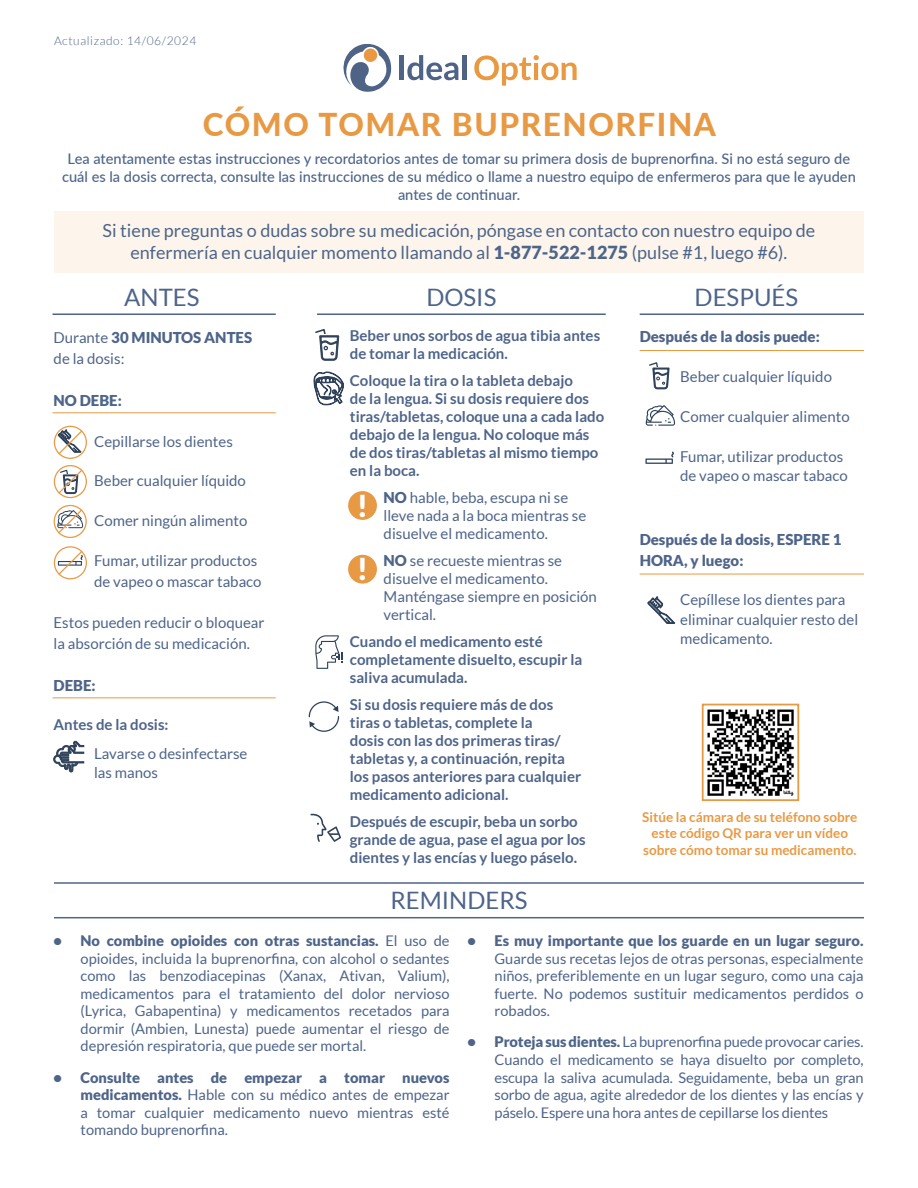
<style>
.page{position:relative;width:918px;height:1188px;background:#fff}
.page>*{position:absolute;margin:0;border:0;box-sizing:border-box;transform-origin:0 0}
.t1{font:800 31.5px "Lato";letter-spacing:.05em;color:#e89944}
.t2{font:900 30.15px "Lato";color:#fff}
.t3{font:24px "Lato";color:#4e6489}
.t4{font:18px/21.6px "Lato";color:#4d6589;text-align:center}
.t5{font:700 15px/18px "Lato";color:#4e6489}
.t6{font:15px/18px "Lato";color:#4e6489}
.t7{font:900 15px/21px "Lato";color:#4e6489}
.t8{font:14.7px/17.5px "Lato";color:#4e6489;text-align:justify}
.t9{font:500 14.7px/18px "Lato";color:#4d6589;text-align:center}
.t10{font:700 13.5px/16.5px "Lato";color:#e89944;text-align:center}
.t11{font:300 12px "Lato";letter-spacing:.05em;color:#4e6489}
.s1{font-weight:900}
</style>
<div class="page">
<div style="left:54px;top:212px;width:810px;height:61px;background:#fdf5ec"></div>
<hr style="left:54px;top:917px;width:810px;height:1px;background:#4d6589">
<hr style="left:54px;top:882px;width:810px;height:2px;background:#4d6589">
<div style="left:399px;top:56px;width:5px;height:24px;background:#4f6387"></div>
<svg style="left:407px;top:55px;width:51px;height:25px"></svg>
<hr style="left:462px;top:55px;width:4px;height:25px;background:#4f6387">
<svg style="left:474px;top:55px;width:103px;height:31px"></svg>
<hr style="left:534px;top:63px;width:4px;height:17px;background:#e89942">
<svg style="left:343px;top:44px;width:49px;height:48px"></svg>
<hr style="left:52px;top:313px;width:224px;height:2px;background:#4e6489">
<hr style="left:317px;top:313px;width:289px;height:2px;background:#4e6489">
<hr style="left:640px;top:313px;width:224px;height:2px;background:#4e6489">
<div style="left:54px;top:426px;width:33px;height:33px;border:1px solid #e89944;border-radius:50%"></div>
<svg style="left:57px;top:429px;width:27px;height:27px"></svg>
<div style="left:54px;top:546px;width:33px;height:33px;border:1px solid #e89944;border-radius:50%"></div>
<svg style="left:57px;top:549px;width:27px;height:27px"></svg>
<svg style="left:645px;top:452px;width:29px;height:12px"></svg>
<svg style="left:646px;top:405px;width:29px;height:21px"></svg>
<svg style="left:315px;top:635px;width:27px;height:34px"></svg>
<div style="left:348px;top:491px;width:29px;height:29px;background:#e89944;border-radius:50%"></div>
<div style="left:348px;top:555px;width:29px;height:29px;background:#e89944;border-radius:50%"></div>
<svg style="left:309px;top:701px;width:30px;height:31px"></svg>
<svg style="left:314px;top:371px;width:30px;height:34px"></svg>
<svg style="left:648px;top:596px;width:27px;height:28px"></svg>
<svg style="left:310px;top:814px;width:31px;height:28px"></svg>
<div style="left:54px;top:465px;width:33px;height:33px;border:1px solid #e89944;border-radius:50%"></div>
<svg style="left:57px;top:468px;width:27px;height:27px"></svg>
<div style="left:54px;top:505px;width:33px;height:33px;border:1px solid #e89944;border-radius:50%"></div>
<svg style="left:57px;top:508px;width:27px;height:27px"></svg>
<img style="left:707px;top:709px;width:87px;height:87px">
<div style="left:702px;top:704px;width:97px;height:97px;border:2px solid #e89944"></div>
<svg style="left:53px;top:741px;width:31px;height:31px"></svg>
<hr style="left:52px;top:697px;width:224px;height:1px;background:#e89944">
<hr style="left:52px;top:412px;width:224px;height:1px;background:#e89944">
<hr style="left:640px;top:350px;width:224px;height:1px;background:#e89944">
<hr style="left:640px;top:574px;width:224px;height:1px;background:#e89944">
<svg style="left:315px;top:329px;width:24px;height:32px"></svg>
<svg style="left:649px;top:362px;width:20px;height:27px"></svg>
<p class="t11" style="left:54px;top:35px;width:144px">Actualizado: 14/06/2024</p>
<p class="t1" style="left:203px;top:101px;width:515px">CÓMO TOMAR BUPRENORFINA</p>
<p class="t9" style="left:62px;top:149px;width:795px">Lea atentamente estas instrucciones y recordatorios antes de tomar su primera dosis de buprenorfina. Si no está seguro de cuál es la dosis correcta, consulte las instrucciones de su médico o llame a nuestro equipo de enfermeros para que le ayuden antes de continuar.</p>
<p class="t4" style="left:103px;top:220px;width:714px">Si tiene preguntas o dudas sobre su medicación, póngase en contacto con nuestro equipo de enfermería en cualquier momento llamando al <span class="s1">1-877-522-1275</span> (pulse #1, luego #6).</p>
<p class="t3" style="left:124px;top:284px;width:77px">ANTES</p>
<p class="t3" style="left:426px;top:284px;width:72px">DOSIS</p>
<p class="t3" style="left:695px;top:284px;width:105px">DESPUÉS</p>
<p class="t5" style="left:350px;top:326px;width:252px">Beber unos sorbos de agua tibia antes de tomar la medicación.</p>
<p class="t5" style="left:350px;top:371px;width:256px">Coloque la tira o la tableta debajo<br>de la lengua. Si su dosis requiere dos tiras/tabletas, coloque una a cada lado debajo de la lengua. No coloque más de dos tiras/tabletas al mismo tiempo en la boca.</p>
<p class="t6" style="left:384px;top:488px;width:204px"><span class="s1">NO</span> hable, beba, escupa ni se lleve nada a la boca mientras se disuelve el medicamento.</p>
<p class="t6" style="left:384px;top:551px;width:215px"><span class="s1">NO</span> se recueste mientras se disuelve el medicamento.<br>Manténgase siempre en posición vertical.</p>
<p class="t5" style="left:350px;top:632px;width:234px">Cuando el medicamento esté completamente disuelto, escupir la saliva acumulada.</p>
<p class="t5" style="left:350px;top:695px;width:233px">Si su dosis requiere más de dos tiras o tabletas, complete la<br>dosis con las dos primeras tiras/ tabletas y, a continuación, repita los pasos anteriores para cualquier medicamento adicional.</p>
<p class="t5" style="left:350px;top:812px;width:237px">Después de escupir, beba un sorbo grande de agua, pase el agua por los dientes y las encías y luego páselo.</p>
<p class="t7" style="left:640px;top:326px;width:182px">Después de la dosis puede:</p>
<p class="t6" style="left:680px;top:368px;width:153px">Beber cualquier líquido</p>
<p class="t6" style="left:680px;top:407px;width:171px">Comer cualquier alimento</p>
<p class="t6" style="left:680px;top:446px;width:169px;line-height:19.5px">Fumar, utilizar productos de vapeo o mascar tabaco</p>
<p class="t6" style="left:54px;top:327px;width:200px;line-height:21px">Durante <span class="s1">30 MINUTOS ANTES </span>de la dosis:</p>
<p class="t7" style="left:54px;top:390px;width:70px">NO DEBE:</p>
<p class="t6" style="left:94px;top:432px;width:140px">Cepillarse los dientes</p>
<p class="t6" style="left:94px;top:472px;width:153px">Beber cualquier líquido</p>
<p class="t6" style="left:94px;top:511px;width:155px">Comer ningún alimento</p>
<p class="t6" style="left:94px;top:550px;width:169px;line-height:21px">Fumar, utilizar productos de vapeo o mascar tabaco</p>
<p class="t6" style="left:54px;top:612px;width:212px;line-height:21px">Estos pueden reducir o bloquear la absorción de su medicación.</p>
<p class="t7" style="left:54px;top:675px;width:44px">DEBE:</p>
<p class="t5" style="left:54px;top:715px;width:116px">Antes de la dosis:</p>
<p class="t6" style="left:94px;top:743px;width:155px;line-height:19.5px">Lavarse o desinfectarse las manos</p>
<p class="t2" style="left:357px;top:488px;width:13px">!</p>
<p class="t7" style="left:640px;top:528px;width:203px">Después de la dosis, ESPERE 1<br>HORA, y luego:</p>
<p class="t6" style="left:680px;top:590px;width:180px;line-height:19.5px">Cepíllese los dientes para eliminar cualquier resto del medicamento.</p>
<p class="t2" style="left:357px;top:552px;width:13px">!</p>
<p class="t10" style="left:642px;top:808px;width:217px">Sitúe la cámara de su teléfono sobre este código QR para ver un vídeo sobre cómo tomar su medicamento.</p>
<p class="t3" style="left:390px;top:887px;width:139px">REMINDERS</p>
<p class="t8" style="left:81px;top:932px;width:371px;text-indent:-27px"><span class="s1">• No combine opioides con otras sustancias.</span> El uso de opioides, incluida la buprenorfina, con alcohol o sedantes como las benzodiacepinas (Xanax, Ativan, Valium), medicamentos para el tratamiento del dolor nervioso (Lyrica, Gabapentina) y medicamentos recetados para dormir (Ambien, Lunesta) puede aumentar el riesgo de depresión respiratoria, que puede ser mortal.</p>
<p class="t8" style="left:81px;top:1068px;width:371px;text-indent:-27px"><span class="s1">• Consulte antes de empezar a tomar nuevos medicamentos.</span> Hable con su médico antes de empezar a tomar cualquier medicamento nuevo mientras esté tomando buprenorfina.</p>
<p class="t8" style="left:495px;top:932px;width:371px;text-indent:-27px"><span class="s1">• Es muy importante que los guarde en un lugar seguro.<br></span>Guarde sus recetas lejos de otras personas, especialmente niños, preferiblemente en un lugar seguro, como una caja fuerte. No podemos sustituir medicamentos perdidos o robados.</p>
<p class="t8" style="left:495px;top:1033px;width:371px;text-indent:-27px"><span class="s1">• Proteja sus dientes.</span> La buprenorfina puede provocar caries.<br>Cuando el medicamento se haya disuelto por completo, escupa la saliva acumulada. Seguidamente, beba un gran sorbo de agua, agite alrededor de los dientes y las encías y páselo. Espere una hora antes de cepillarse los dientes</p>
</div>
